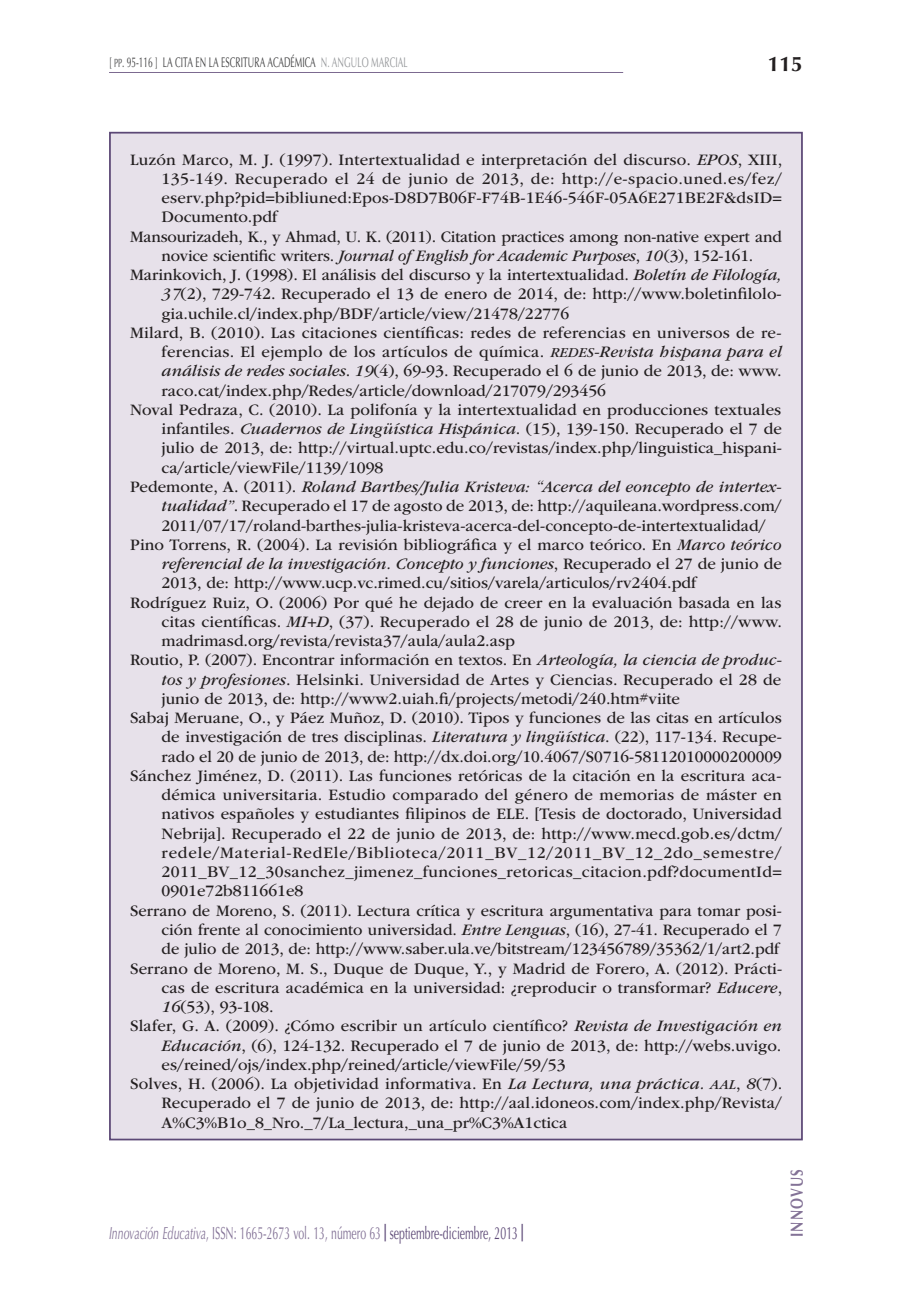
<style>
.page{position:relative;width:897px;height:1294px;background:#fff}
.page>*{position:absolute;margin:0;border:0;box-sizing:border-box;transform-origin:0 0}
.t1{font:700 21px "Optima LT Std";color:#231f20}
.t2{font:17.5px "Optima LT Std";color:#837296;scale:.6 1}
.t3{font:700 17.5px "Optima LT Std";letter-spacing:.1em;color:#837296;scale:.75 1}
.t4{font:16.62px "ITC Garamond Std";letter-spacing:.005em;color:#231f20}
.t5{font:italic 16.62px "ITC Garamond Std";color:#231f20}
.t6{font:16.62px "ITC Garamond Std";letter-spacing:.05em;color:#231f20}
.t7{font:16.62px "ITC Garamond Std";letter-spacing:.03em;color:#231f20}
.t8{font:14px "Optima LT Std";letter-spacing:.01em;color:#3e3e3f;scale:.6 1}
.s1{font-family:"Optima LT Std SC850";font-size:11.9px}
.s2{color:#939598}
.s3{font-style:italic}
.s4{font-family:"ITC Garamond Std Bk Ita SC850";font-size:14.17px}
.s5{font-style:normal}
.s6{font-weight:900;color:#5c4876}
.s7{color:#5c4876}
</style>
<div class="page">
<hr style="left:109px;top:72px;width:514px;height:1px;background:#7c6a90">
<div style="left:109px;top:132px;width:693px;height:1008px;background:#e7e1ea;border:2px solid #5c4876"></div>
<p class="t8" style="left:109px;top:54px;width:499px">[ <span class="s1">pp</span>. 95-116 ] LA CITA EN LA ESCRITURA ACADÉMICA <span class="s2">N. AN GULO MARCIAL</span></p>
<p class="t1" style="left:767px;top:52px;width:37px">115</p>
<p class="t4" style="left:130px;top:150px;width:653px">Luzón Marco, M. J. (1997). Intertextualidad e interpretación del discurso. <span class="s3">EPOS</span>, XIII,</p>
<p class="t7" style="left:161px;top:169px;width:621px">135-149. Recuperado el 24 de junio de 2013, de: http://e-spacio.uned.es/fez/</p>
<p class="t4" style="left:161px;top:189px;width:621px">eserv.php?pid=bibliuned:Epos-D8D7B06F-F74B-1E46-546F-05A6E271BE2F&amp;dsID=</p>
<p class="t4" style="left:161px;top:208px;width:117px">Documento.pdf</p>
<p class="t4" style="left:130px;top:227px;width:653px">Mansourizadeh, K., y Ahmad, U. K. (2011). Citation practices among non-native expert and</p>
<p class="t4" style="left:161px;top:246px;width:593px">novice scientific writers. <span class="s3">Journal of English for Academic Purposes</span>, <span class="s3">10</span>(3), 152-161.</p>
<p class="t4" style="left:130px;top:266px;width:653px">Marinkovich, J. (1998). El análisis del discurso y la intertextualidad. <span class="s3">Boletín de Filología,</span></p>
<p class="t4" style="left:161px;top:285px;width:621px"><span class="s3">37</span>(2), 729-742. Recuperado el 13 de enero de 2014, de: http://www.boletinfilolo-</p>
<p class="t4" style="left:161px;top:304px;width:409px">gia.uchile.cl/index.php/BDF/article/view/21478/22776</p>
<p class="t4" style="left:130px;top:323px;width:652px">Milard, B. (2010). Las citaciones científicas: redes de referencias en universos de re-</p>
<p class="t4" style="left:161px;top:343px;width:621px">ferencias. El ejemplo de los artículos de química. <span class="s4">REDES</span><span class="s3">-Revista hispana para el</span></p>
<p class="t4" style="left:161px;top:362px;width:621px"><span class="s3">análisis de redes sociales</span>. <span class="s3">19</span>(4), 69-93. Recuperado el 6 de junio de 2013, de: www.</p>
<p class="t4" style="left:161px;top:381px;width:446px">raco.cat/index.php/Redes/article/download/217079/293456</p>
<p class="t4" style="left:130px;top:400px;width:652px">Noval Pedraza, C. (2010). La polifonía y la intertextualidad en producciones textuales</p>
<p class="t4" style="left:161px;top:420px;width:621px">infantiles. <span class="s3">Cuadernos de Lingüística Hispánica</span>. (15), 139-150. Recuperado el 7 de</p>
<p class="t4" style="left:161px;top:439px;width:621px">julio de 2013, de: http://virtual.uptc.edu.co/revistas/index.php/linguistica_hispani-</p>
<p class="t4" style="left:161px;top:458px;width:223px">ca/article/viewFile/1139/1098</p>
<p class="t5" style="left:130px;top:477px;width:652px"><span class="s5">Pedemonte, A. (2011).</span> Roland Barthes/Julia Kristeva: “Acerca del eoncepto de intertex-</p>
<p class="t4" style="left:161px;top:497px;width:621px"><span class="s3">tualidad”</span>. Recuperado el 17 de agosto de 2013, de: http://aquileana.wordpress.com/</p>
<p class="t4" style="left:161px;top:516px;width:605px">2011/07/17/roland-barthes-julia-kristeva-acerca-del-concepto-de-intertextualidad/</p>
<p class="t4" style="left:130px;top:535px;width:652px">Pino Torrens, R. (2004). La revisión bibliográfica y el marco teórico. En <span class="s3">Marco teórico</span></p>
<p class="t5" style="left:161px;top:554px;width:621px">referencial de la investigación. Concepto y funciones<span class="s5">, Recuperado el 27 de junio de</span></p>
<p class="t4" style="left:161px;top:574px;width:536px">2013, de: http://www.ucp.vc.rimed.cu/sitios/varela/articulos/rv2404.pdf</p>
<p class="t4" style="left:130px;top:593px;width:652px">Rodríguez Ruiz, O. (2006) Por qué he dejado de creer en la evaluación basada en las</p>
<p class="t4" style="left:161px;top:612px;width:621px">citas científicas. <span class="s3">MI+D</span>, (37). Recuperado el 28 de junio de 2013, de: http://www.</p>
<p class="t4" style="left:161px;top:631px;width:355px">madrimasd.org/revista/revista37/aula/aula2.asp</p>
<p class="t4" style="left:130px;top:651px;width:653px">Routio, P. (2007). Encontrar información en textos. En <span class="s3">Arteología, la ciencia de produc-</span></p>
<p class="t4" style="left:161px;top:670px;width:621px"><span class="s3">tos y profesiones</span>. Helsinki. Universidad de Artes y Ciencias. Recuperado el 28 de</p>
<p class="t4" style="left:161px;top:689px;width:520px">junio de 2013, de: http://www2.uiah.fi/projects/metodi/240.htm#viite</p>
<p class="t4" style="left:130px;top:708px;width:653px">Sabaj Meruane, O., y Páez Muñoz, D. (2010). Tipos y funciones de las citas en artículos</p>
<p class="t4" style="left:161px;top:728px;width:621px">de investigación de tres disciplinas. <span class="s3">Literatura y lingüística</span>. (22), 117-134. Recupe-</p>
<p class="t4" style="left:161px;top:747px;width:621px">rado el 20 de junio de 2013, de: http://dx.doi.org/10.4067/S0716-58112010000200009</p>
<p class="t4" style="left:130px;top:766px;width:652px">Sánchez Jiménez, D. (2011). Las funciones retóricas de la citación en la escritura aca-</p>
<p class="t4" style="left:161px;top:785px;width:621px">démica universitaria. Estudio comparado del género de memorias de máster en</p>
<p class="t4" style="left:161px;top:805px;width:621px">nativos españoles y estudiantes filipinos de ELE. [Tesis de doctorado, Universidad</p>
<p class="t4" style="left:161px;top:824px;width:622px">Nebrija]. Recuperado el 22 de junio de 2013, de: http://www.mecd.gob.es/dctm/</p>
<p class="t6" style="left:161px;top:843px;width:621px">redele/Material-RedEle/Biblioteca/2011_BV_12/2011_BV_12_2do_semestre/</p>
<p class="t4" style="left:161px;top:862px;width:621px">2011_BV_12_30sanchez_jimenez_funciones_retoricas_citacion.pdf?documentId=</p>
<p class="t4" style="left:161px;top:882px;width:143px">0901e72b811661e8</p>
<p class="t4" style="left:130px;top:901px;width:653px">Serrano de Moreno, S. (2011). Lectura crítica y escritura argumentativa para tomar posi-</p>
<p class="t4" style="left:161px;top:920px;width:621px">ción frente al conocimiento universidad. <span class="s3">Entre Lenguas</span>, (16), 27-41. Recuperado el 7</p>
<p class="t4" style="left:161px;top:939px;width:619px">de julio de 2013, de: http://www.saber.ula.ve/bitstream/123456789/35362/1/art2.pdf</p>
<p class="t4" style="left:130px;top:959px;width:653px">Serrano de Moreno, M. S., Duque de Duque, Y., y Madrid de Forero, A. (2012). Prácti-</p>
<p class="t4" style="left:161px;top:978px;width:622px">cas de escritura académica en la universidad: ¿reproducir o transformar? <span class="s3">Educere</span>,</p>
<p class="t4" style="left:161px;top:997px;width:114px"><span class="s3">16</span>(53), 93-108.</p>
<p class="t4" style="left:130px;top:1016px;width:653px">Slafer, G. A. (2009). ¿Cómo escribir un artículo científico? <span class="s3">Revista de Investigación en</span></p>
<p class="t4" style="left:161px;top:1036px;width:621px"><span class="s3">Educación</span>, (6), 124-132. Recuperado el 7 de junio de 2013, de: http://webs.uvigo.</p>
<p class="t4" style="left:161px;top:1055px;width:405px">es/reined/ojs/index.php/reined/article/viewFile/59/53</p>
<p class="t4" style="left:130px;top:1074px;width:653px">Solves, H. (2006). La objetividad informativa. En <span class="s3">La Lectura, una práctica.</span> <span class="s4">AAL</span>, <span class="s3">8</span>(7).</p>
<p class="t4" style="left:161px;top:1093px;width:621px">Recuperado el 7 de junio de 2013, de: http://aal.idoneos.com/index.php/Revista/</p>
<p class="t4" style="left:161px;top:1113px;width:407px">A%C3%B1o_8_Nro._7/La_lectura,_una_pr%C3%A1ctica</p>
<p class="t2" style="left:109px;top:1222px;width:692px"><span class="s3">Innovación Educativa</span>, ISSN: 1665-2673 VOL. 13, NÚMERO 63 <span class="s6">|</span> <span class="s7">SEPTIEMBRE-DICIEMBRE, 2013</span> <span class="s6">|</span></p>
<p class="t3" style="left:786px;top:1237px;width:93px;rotate:-90deg">INNOVUS</p>
</div>
